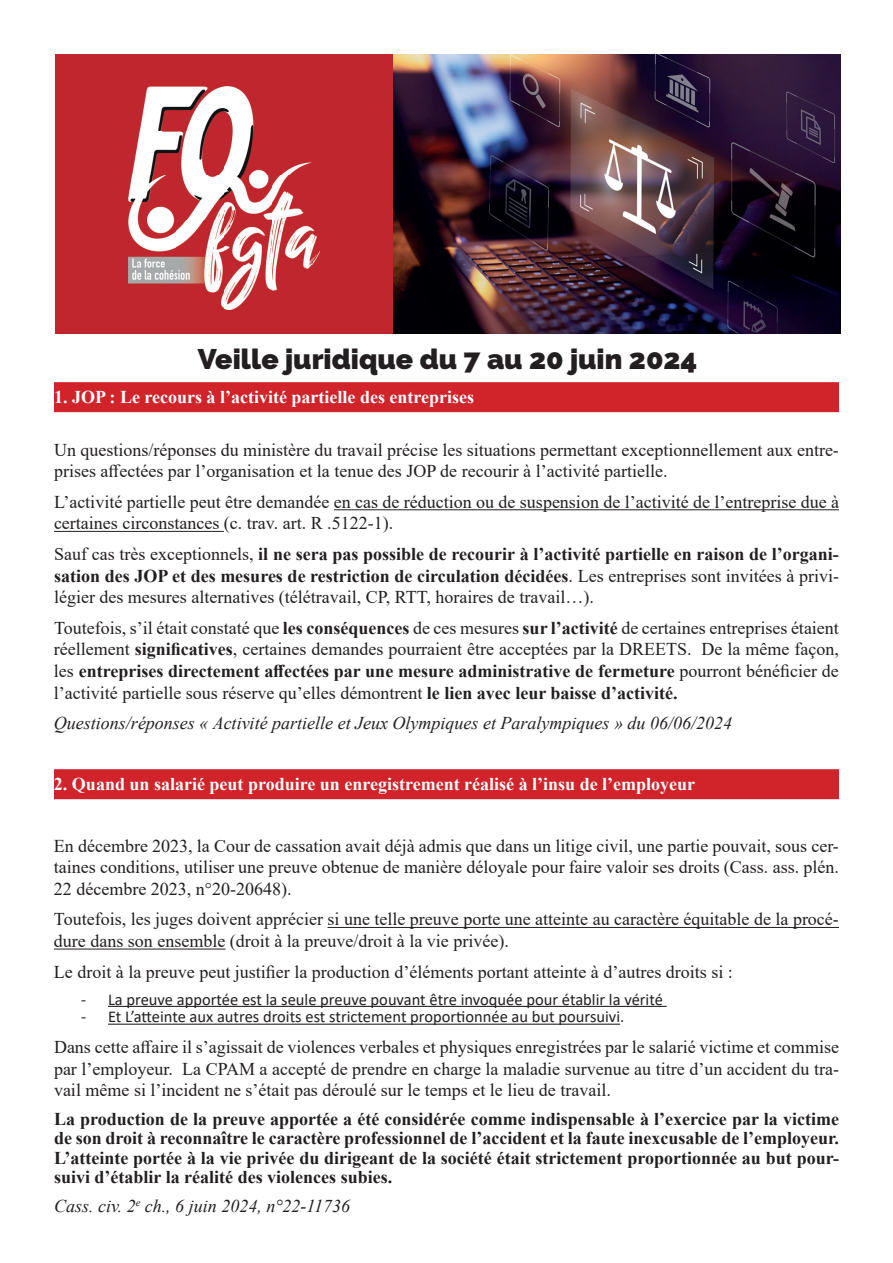
<style>
.page{position:relative;width:893px;height:1263px;background:#fff}
.page>*{position:absolute;margin:0;border:0;box-sizing:border-box;transform-origin:0 0}
.t1{font:800 28.5px "Raleway";color:#231f20}
.t2{font:18px/21.6px "Times New Roman";color:#231f20;text-align:justify}
.t3{font:700 18px/19.5px "Times New Roman";color:#231f20;text-align:justify}
.t4{font:700 18px "Times New Roman";color:#fff}
.t5{font:italic 18px "Times New Roman";color:#231f20}
.t6{font:16.5px "Calibri";color:#231f20}
.s1{font-weight:700}
</style>
<div class="page">
<div style="left:55px;top:54px;width:338px;height:280px;background:#c0262d"></div>
<img style="left:393px;top:54px;width:447px;height:280px">
<img style="left:128px;top:87px;width:192px;height:223px">
<div style="left:54px;top:382px;width:785px;height:30px;background:#d1232a"></div>
<hr style="left:334px;top:509px;width:505px;height:1px;background:#231f20">
<hr style="left:54px;top:531px;width:170px;height:1px;background:#231f20">
<div style="left:54px;top:769px;width:785px;height:30px;background:#d1232a"></div>
<hr style="left:328px;top:927px;width:511px;height:1px;background:#231f20">
<hr style="left:54px;top:948px;width:171px;height:1px;background:#231f20">
<hr style="left:108px;top:1006px;width:559px;height:1px;background:#231f20">
<hr style="left:108px;top:1024px;width:512px;height:1px;background:#231f20">
<h1 class="t1" style="left:198px;top:343px;width:501px">Veille juridique du 7 au 20 juin 2024</h1>
<p class="t4" style="left:54px;top:384px;width:422px">1. JOP : Le recours à l’activité partielle des entreprises</p>
<p class="t2" style="left:54px;top:438px;width:786px">Un questions/réponses du ministère du travail précise les situations permettant exceptionnellement aux entre&shy;prises affectées par l’organisation et la tenue des JOP de recourir à l’activité partielle.</p>
<p class="t2" style="left:54px;top:490px;width:786px">L’activité partielle peut être demandée en cas de réduction ou de suspension de l’activité de l’entreprise due à certaines circonstances (c. trav. art. R .5122-1).</p>
<p class="t2" style="left:54px;top:543px;width:786px">Sauf cas très exceptionnels, <span class="s1">il ne sera pas possible de recourir à l’activité partielle en raison de l’organi&shy;sation des JOP et des mesures de restriction de circulation décidées</span>. Les entreprises sont invitées à privi&shy;légier des mesures alternatives (télétravail, CP, RTT, horaires de travail…).</p>
<p class="t2" style="left:54px;top:616px;width:786px">Toutefois, s’il était constaté que <span class="s1">les conséquences</span> de ces mesures <span class="s1">sur l’activité</span> de certaines entreprises étaient réellement <span class="s1">significatives</span>, certaines demandes pourraient être acceptées par la DREETS. De la même façon, les <span class="s1">entreprises directement affectées par une mesure administrative de fermeture</span> pourront bénéficier de l’activité partielle sous réserve qu’elles démontrent <span class="s1">le lien avec leur baisse d’activité.</span></p>
<p class="t5" style="left:54px;top:711px;width:680px">Questions/réponses « Activité partielle et Jeux Olympiques et Paralympiques » du 06/06/2024</p>
<p class="t4" style="left:54px;top:771px;width:643px">2. Quand un salarié peut produire un enregistrement réalisé à l’insu de l’employeur</p>
<p class="t2" style="left:54px;top:834px;width:786px">En décembre 2023, la Cour de cassation avait déjà admis que dans un litige civil, une partie pouvait, sous cer&shy;taines conditions, utiliser une preuve obtenue de manière déloyale pour faire valoir ses droits (Cass. ass. plén.<br>22 décembre 2023, n°20-20648).</p>
<p class="t2" style="left:54px;top:908px;width:786px">Toutefois, les juges doivent apprécier si une telle preuve porte une atteinte au caractère équitable de la procé&shy;dure dans son ensemble (droit à la preuve/droit à la vie privée).</p>
<p class="t2" style="left:54px;top:960px;width:680px">Le droit à la preuve peut justifier la production d’éléments portant atteinte à d’autres droits si :</p>
<p class="t6" style="left:81px;top:987px;width:583px">- La preuve apportée est la seule preuve pouvant être invoquée pour établir la vérité</p>
<p class="t6" style="left:81px;top:1005px;width:545px">- Et L’atteinte aux autres droits est strictement proportionnée au but poursuivi.</p>
<p class="t2" style="left:54px;top:1035px;width:786px">Dans cette affaire il s’agissait de violences verbales et physiques enregistrées par le salarié victime et commise par l’employeur. La CPAM a accepté de prendre en charge la maladie survenue au titre d’un accident du tra&shy;vail même si l’incident ne s’était pas déroulé sur le temps et le lieu de travail.</p>
<p class="t3" style="left:54px;top:1108px;width:786px">La production de la preuve apportée a été considérée comme indispensable à l’exercice par la victime de son droit à reconnaître le caractère professionnel de l’accident et la faute inexcusable de l’employeur.<br>L’atteinte portée à la vie privée du dirigeant de la société était strictement proportionnée au but pour&shy;suivi d’établir la réalité des violences subies.</p>
<p class="t5" style="left:54px;top:1193px;width:298px">Cass. civ. 2<sup>e</sup> ch., 6 juin 2024, n°22-11736</p>
</div>
